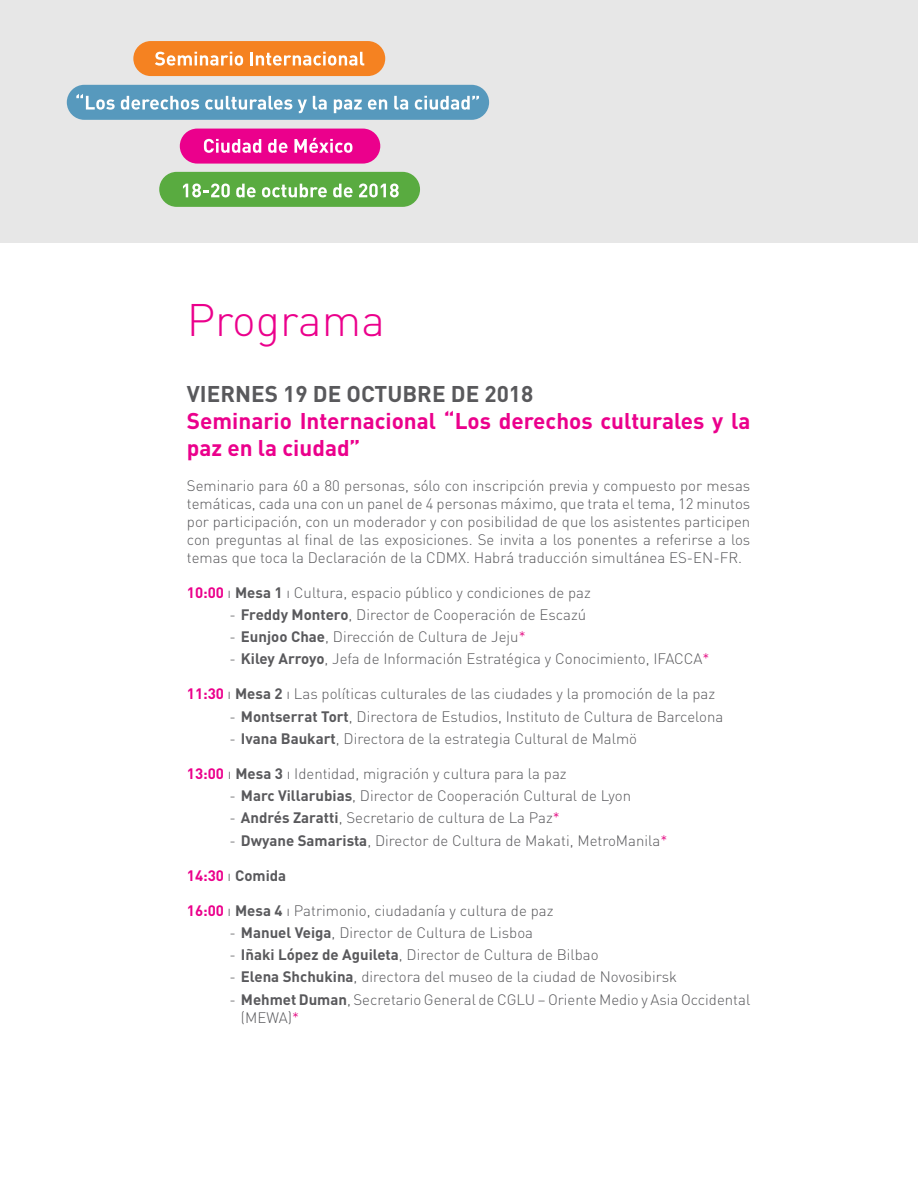
<style>
.page{position:relative;width:918px;height:1188px;background:#fff}
.page>*{position:absolute;margin:0;border:0;box-sizing:border-box;transform-origin:0 0}
.t1{font:300 45px "DIN Pro";color:#eb008c}
.t2{font:700 22.5px/27px "DIN Pro";color:#eb008c}
.t3{font:700 22.5px "DIN Pro";color:#59595c}
.t4{font:300 15px/18px "DIN Pro";color:#59595c;text-align:justify}
.t5{font:700 15px "DIN Pro";color:#59595c}
.s1{font-weight:700;color:#eb008c}
.s2{font-weight:700}
.s3{color:#e3007d}
.s4{color:#eb008c}
.s5{font-weight:300}
</style>
<div class="page">
<div style="left:0;top:0;width:918px;height:243px;background:#e7e7e7"></div>
<div style="left:133px;top:41px;width:252px;height:35px;background:#f58221;border-radius:17px"></div>
<svg style="left:155px;top:52px;width:88px;height:14px"></svg>
<svg style="left:250px;top:52px;width:114px;height:14px"></svg>
<div style="left:67px;top:85px;width:422px;height:35px;background:#5799bd;border-radius:17px"></div>
<svg style="left:76px;top:94px;width:39px;height:16px"></svg>
<svg style="left:121px;top:96px;width:78px;height:14px"></svg>
<svg style="left:205px;top:96px;width:87px;height:14px"></svg>
<svg style="left:298px;top:100px;width:9px;height:13px"></svg>
<svg style="left:313px;top:96px;width:14px;height:14px"></svg>
<svg style="left:334px;top:99px;width:28px;height:14px"></svg>
<svg style="left:368px;top:99px;width:19px;height:11px"></svg>
<svg style="left:394px;top:96px;width:14px;height:14px"></svg>
<svg style="left:415px;top:96px;width:64px;height:14px"></svg>
<div style="left:180px;top:129px;width:200px;height:35px;background:#eb008c;border-radius:17px"></div>
<svg style="left:204px;top:139px;width:57px;height:14px"></svg>
<svg style="left:268px;top:139px;width:20px;height:14px"></svg>
<svg style="left:294px;top:138px;width:58px;height:15px"></svg>
<div style="left:159px;top:172px;width:261px;height:35px;background:#59ab40;border-radius:17px"></div>
<svg style="left:183px;top:184px;width:47px;height:13px"></svg>
<svg style="left:236px;top:184px;width:20px;height:13px"></svg>
<svg style="left:262px;top:184px;width:65px;height:13px"></svg>
<svg style="left:333px;top:184px;width:20px;height:13px"></svg>
<svg style="left:359px;top:184px;width:40px;height:13px"></svg>
<h1 class="t1" style="left:187px;top:289px;width:199px">Programa</h1>
<h2 class="t3" style="left:187px;top:378px;width:348px">VIERNES 19 DE OCTUBRE DE 2018</h2>
<h2 class="t2" style="left:187px;top:406px;width:565px">Seminario Internacional “Los derechos culturales y la paz en la ciudad”</h2>
<p class="t4" style="left:187px;top:476px;width:565px">Seminario para 60 a 80 personas, sólo con inscripción previa y compuesto por mesas temáticas, cada una con un panel de 4 personas máximo, que trata el tema, 12 minutos por participación, con un moderador y con posibilidad de que los asistentes participen con preguntas al final de las exposiciones. Se invita a los ponentes a referirse a los temas que toca la Declaración de la CDMX. Habrá traducción simultánea ES-EN-FR.</p>
<p class="t4" style="left:187px;top:583px;width:405px"><span class="s1">10:00</span> ı <span class="s2">Mesa 1</span> ı Cultura, espacio público y condiciones de paz</p>
<p class="t4" style="left:229px;top:605px;width:358px">- <span class="s2">Freddy Montero</span>, Director de Cooperación de Escazú</p>
<p class="t4" style="left:229px;top:627px;width:298px">- <span class="s2">Eunjoo Chae</span>, Dirección de Cultura de Jeju<span class="s3">*</span></p>
<p class="t4" style="left:229px;top:649px;width:482px">- <span class="s2">Kiley Arroyo</span>, Jefa de Información Estratégica y Conocimiento, IFACCA<span class="s3">*</span></p>
<p class="t4" style="left:187px;top:684px;width:530px"><span class="s1">11:30</span> ı <span class="s2">Mesa 2</span> ı Las políticas culturales de las ciudades y la promoción de la paz</p>
<p class="t4" style="left:229px;top:707px;width:495px">- <span class="s2">Montserrat Tort</span>, Directora de Estudios, Instituto de Cultura de Barcelona</p>
<p class="t4" style="left:229px;top:729px;width:409px">- <span class="s2">Ivana Baukart</span>, Directora de la estrategia Cultural de Malmö</p>
<p class="t4" style="left:187px;top:764px;width:381px"><span class="s1">13:00</span> ı <span class="s2">Mesa 3</span> ı Identidad, migración y cultura para la paz</p>
<p class="t4" style="left:229px;top:786px;width:403px">- <span class="s2">Marc Villarubias</span>, Director de Cooperación Cultural de Lyon</p>
<p class="t4" style="left:229px;top:808px;width:332px">- <span class="s2">Andrés Zaratti</span>, Secretario de cultura de La Paz<span class="s3">*</span></p>
<p class="t4" style="left:229px;top:831px;width:439px">- <span class="s2">Dwyane Samarista</span>, Director de Cultura de Makati, MetroManila<span class="s3">*</span></p>
<p class="t5" style="left:187px;top:865px;width:101px"><span class="s4">14:30</span> <span class="s5">ı</span> Comida</p>
<p class="t4" style="left:187px;top:901px;width:368px"><span class="s1">16:00</span> ı <span class="s2">Mesa 4</span> ı Patrimonio, ciudadanía y cultura de paz</p>
<p class="t4" style="left:229px;top:923px;width:305px">- <span class="s2">Manuel Veiga</span>, Director de Cultura de Lisboa</p>
<p class="t4" style="left:229px;top:945px;width:371px">- <span class="s2">Iñaki López de Aguileta</span>, Director de Cultura de Bilbao</p>
<p class="t4" style="left:229px;top:967px;width:449px">- <span class="s2">Elena Shchukina</span>, directora del museo de la ciudad de Novosibirsk</p>
<p class="t4" style="left:241px;top:990px;width:511px;text-indent:-11px">- <span class="s2">Mehmet Duman</span>, Secretario General de CGLU – Oriente Medio y Asia Occidental (MEWA)<span class="s3">*</span></p>
</div>
